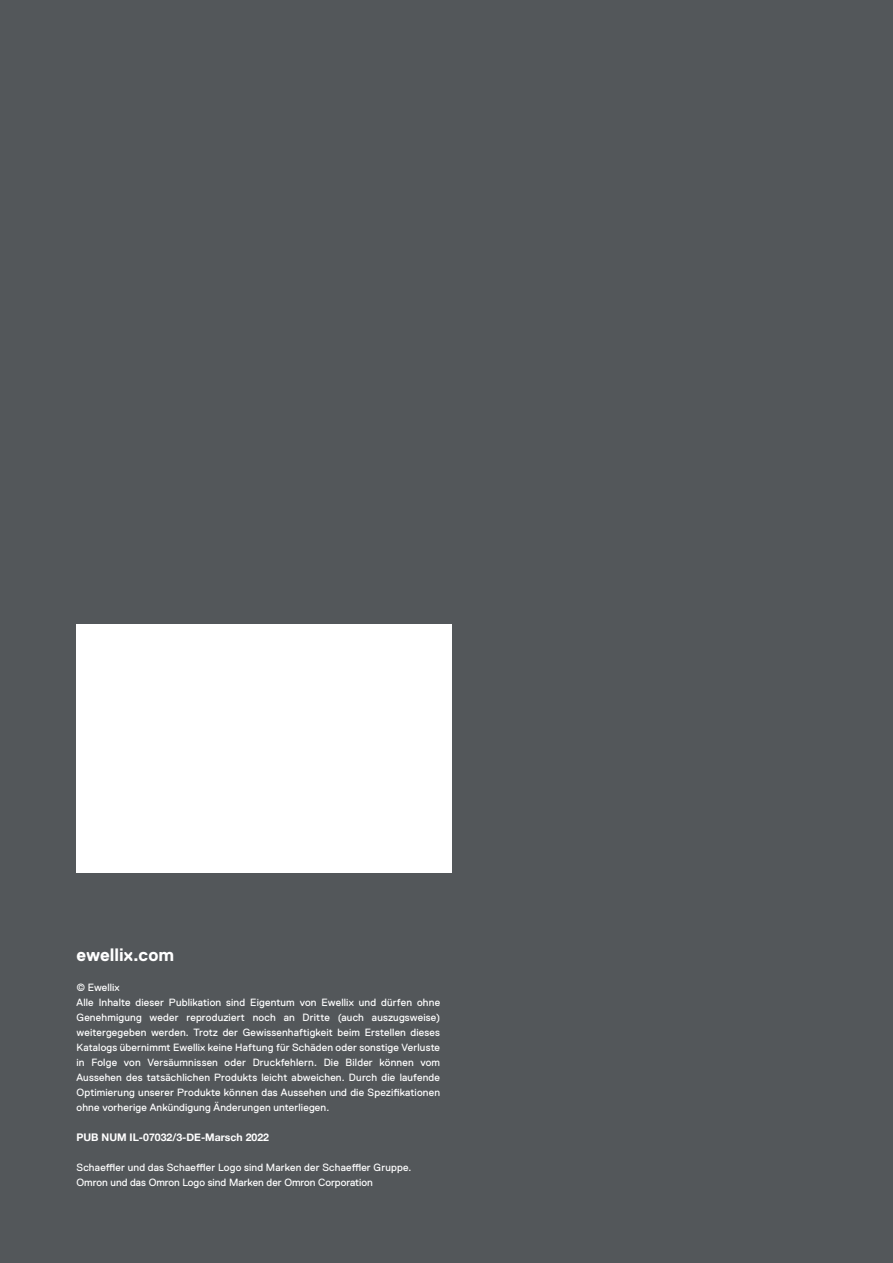
<style>
.page{position:relative;width:893px;height:1263px;background:#53575a}
.page>*{position:absolute;margin:0;border:0;box-sizing:border-box;transform-origin:0 0}
.t1{font:700 18px "Replica Std";color:#fff}
.t2{font:10.5px/15px "Replica Std";letter-spacing:.015em;color:#fff}
.t3{font:700 10.5px "Helvetica Neue";color:#fff}
</style>
<div class="page">
<div style="left:77px;top:624px;width:375px;height:249px;background:#fff"></div>
<h1 class="t1" style="left:77px;top:945px;width:99px">ewellix.com</h1>
<p class="t2" style="left:77px;top:980px;width:365px">© Ewellix<br>Alle Inhalte dieser Publikation sind Eigentum von Ewellix und dürfen ohne Genehmigung weder reproduziert noch an Dritte (auch auszugsweise) weitergegeben werden. Trotz der Gewissenhaftigkeit beim Erstellen dieses Katalogs übernimmt Ewellix keine Haftung für Schäden oder sonstige Verluste in Folge von Versäumnissen oder Druckfehlern. Die Bilder können vom Aussehen des tatsächlichen Produkts leicht abweichen. Durch die laufende Optimierung unserer Produkte können das Aussehen und die Spezifikationen ohne vorherige Ankündigung Änderungen unterliegen.</p>
<p class="t3" style="left:77px;top:1129px;width:194px">PUB NUM IL-07032/3-DE-Marsch 2022</p>
<p class="t2" style="left:77px;top:1160px;width:336px">Schaeffler und das Schaeffler Logo sind Marken der Schaeffler Gruppe.<br>Omron und das Omron Logo sind Marken der Omron Corporation</p>
</div>
